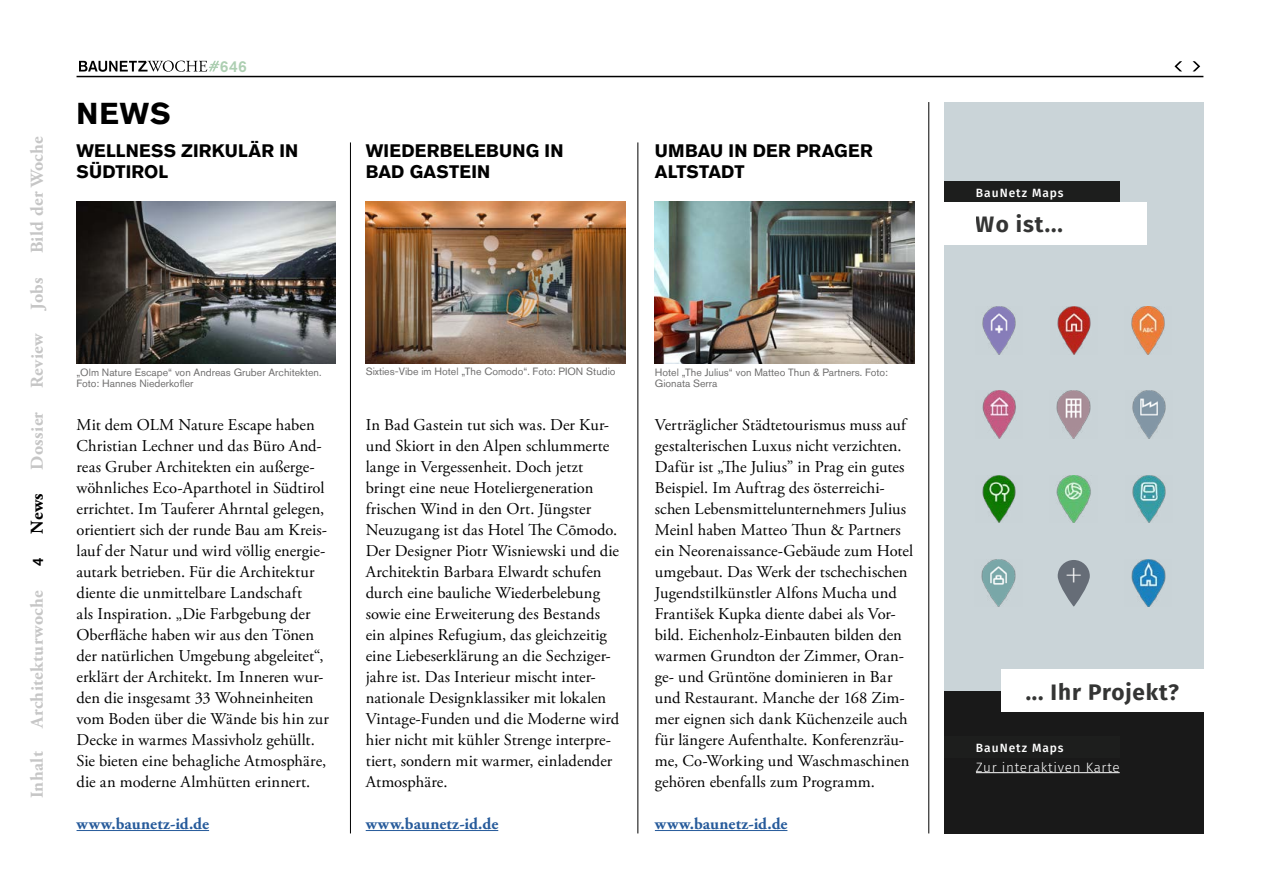
<style>
.page{position:relative;width:1263px;height:893px;background:#fff}
.page>*{position:absolute;margin:0;border:0;box-sizing:border-box;transform-origin:0 0}
.t1{font:700 30px "Akzidenz Grotesk BQ";color:#000}
.t2{font:300 30px "Lato";color:#fff}
.t3{font:700 22.5px "Fira Sans";letter-spacing:.04em;color:#1d1e1d}
.t4{font:700 18px/21px "Akzidenz Grotesk BQ";letter-spacing:.01em;color:#000}
.t5{font:700 18px "Adobe Garamond Pro";letter-spacing:.02em;color:#c6c6c6}
.t6{font:700 18px "Adobe Garamond Pro";color:#000}
.t7{font:16.5px/21px "Adobe Garamond Pro";letter-spacing:.005em;color:#000}
.t8{font:700 16.5px "Adobe Garamond Pro";letter-spacing:.01em;color:#275b9b}
.t9{font:500 15.75px "Akzidenz Grotesk BQ";color:#adcfb2}
.t10{font:500 15px "Akzidenz Grotesk BQ";color:#000}
.t11{font:300 13.5px "Fira Sans";letter-spacing:.05em;color:#fff}
.t12{font:500 12px "Fira Sans";letter-spacing:.08em;color:#fff}
.t13{font:10.5px/10.5px "Akzidenz Grotesk BQ";color:#706f6f}
</style>
<div class="page">
<hr style="left:77px;top:76px;width:1126px;height:1px;background:#000">
<svg style="left:1192px;top:61px;width:8px;height:10px"></svg>
<svg style="left:1174px;top:61px;width:8px;height:10px"></svg>
<hr style="left:350px;top:142px;width:1px;height:691px;background:#000">
<hr style="left:637px;top:142px;width:1px;height:691px;background:#000">
<hr style="left:77px;top:830px;width:132px;height:1px;background:#275b9b">
<hr style="left:366px;top:830px;width:132px;height:1px;background:#275b9b">
<img style="left:77px;top:202px;width:259px;height:162px">
<img style="left:366px;top:202px;width:259px;height:162px">
<hr style="left:655px;top:830px;width:132px;height:1px;background:#275b9b">
<img style="left:655px;top:202px;width:259px;height:162px">
<hr style="left:928px;top:102px;width:1px;height:731px;background:#000">
<div style="left:944px;top:102px;width:259px;height:589px;background:#cad4d8"></div>
<div style="left:944px;top:181px;width:175px;height:21px;background:#1d1e1d"></div>
<div style="left:944px;top:202px;width:202px;height:43px;background:#fff"></div>
<div style="left:944px;top:691px;width:259px;height:142px;background:#191919"></div>
<hr style="left:976px;top:772px;width:144px;height:1px;background:#fff">
<div style="left:1001px;top:669px;width:202px;height:43px;background:#fff"></div>
<img style="left:1124px;top:307px;width:48px;height:47px">
<img style="left:1049px;top:391px;width:48px;height:47px">
<img style="left:975px;top:307px;width:47px;height:47px">
<img style="left:1125px;top:391px;width:47px;height:47px">
<img style="left:975px;top:391px;width:48px;height:47px">
<img style="left:975px;top:475px;width:48px;height:48px">
<div style="left:944px;top:737px;width:175px;height:21px;background:#1d1e1d"></div>
<img style="left:1124px;top:559px;width:48px;height:48px">
<img style="left:1049px;top:475px;width:48px;height:48px">
<img style="left:975px;top:559px;width:47px;height:48px">
<img style="left:1125px;top:475px;width:47px;height:48px">
<img style="left:1050px;top:307px;width:47px;height:47px">
<svg style="left:1058px;top:560px;width:32px;height:47px"></svg>
<svg style="left:79px;top:61px;width:140px;height:11px"></svg>
<p class="t5" style="left:27px;top:253px;width:119px;rotate:-90deg">Bild der Woche</p>
<p class="t5" style="left:27px;top:310px;width:34px;rotate:-90deg">Jobs</p>
<p class="t5" style="left:27px;top:388px;width:57px;rotate:-90deg">Review</p>
<p class="t5" style="left:27px;top:470px;width:59px;rotate:-90deg">Dossier</p>
<p class="t6" style="left:27px;top:534px;width:42px;rotate:-90deg">News</p>
<p class="t10" style="left:29px;top:566px;width:10px;rotate:-90deg">4</p>
<p class="t5" style="left:27px;top:728px;width:139px;rotate:-90deg">Architekturwoche</p>
<p class="t5" style="left:27px;top:798px;width:49px;rotate:-90deg">Inhalt</p>
<h1 class="t1" style="left:77px;top:96px;width:96px">NEWS</h1>
<p class="t9" style="left:220px;top:56px;width:29px">646</p>
<p class="t4" style="left:77px;top:140px;width:223px">WELLNESS ZIRKULÄR IN<br>SÜDTIROL</p>
<p class="t4" style="left:366px;top:140px;width:199px">WIEDERBELEBUNG IN<br>BAD GASTEIN</p>
<p class="t13" style="left:76px;top:367px;width:247px">„Olm Nature Escape“ von Andreas Gruber Architekten.<br>Foto: Hannes Niederkofler</p>
<p class="t13" style="left:366px;top:366px;width:251px">Sixties-Vibe im Hotel „The Comodo“. Foto: PION Studio</p>
<p class="t7" style="left:366px;top:415px;width:255px">In Bad Gastein tut sich was. Der Kur&shy;und Skiort in den Alpen schlummerte lange in Vergessenheit. Doch jetzt bringt eine neue Hoteliergeneration frischen Wind in den Ort. Jüngster Neuzugang ist das Hotel The Cōmodo.<br>Der Designer Piotr Wisniewski und die Architektin Barbara Elwardt schufen durch eine bauliche Wiederbelebung sowie eine Erweiterung des Bestands ein alpines Refugium, das gleichzeitig eine Liebeserklärung an die Sechziger&shy;jahre ist. Das Interieur mischt inter&shy;nationale Designklassiker mit lokalen Vintage-Funden und die Moderne wird hier nicht mit kühler Strenge interpre&shy;tiert, sondern mit warmer, einladender Atmosphäre.</p>
<p class="t8" style="left:366px;top:814px;width:134px">www.baunetz-id.de</p>
<p class="t7" style="left:77px;top:415px;width:254px">Mit dem OLM Nature Escape haben Christian Lechner und das Büro And&shy;reas Gruber Architekten ein außerge&shy;wöhnliches Eco-Aparthotel in Südtirol errichtet. Im Tauferer Ahrntal gelegen, orientiert sich der runde Bau am Kreis&shy;lauf der Natur und wird völlig energie&shy;autark betrieben. Für die Architektur diente die unmittelbare Landschaft<br>als Inspiration. „Die Farbgebung der Oberfläche haben wir aus den Tönen der natürlichen Umgebung abgeleitet“, erklärt der Architekt. Im Inneren wur&shy;den die insgesamt 33 Wohneinheiten vom Boden über die Wände bis hin zur Decke in warmes Massivholz gehüllt.<br>Sie bieten eine behagliche Atmosphäre, die an moderne Almhütten erinnert.</p>
<p class="t8" style="left:77px;top:814px;width:134px">www.baunetz-id.de</p>
<p class="t4" style="left:655px;top:140px;width:219px">UMBAU IN DER PRAGER<br>ALTSTADT</p>
<p class="t13" style="left:655px;top:367px;width:235px">Hotel „The Julius“ von Matteo Thun &amp; Partners. Foto:<br>Gionata Serra</p>
<p class="t7" style="left:655px;top:415px;width:260px">Verträglicher Städtetourismus muss auf gestalterischen Luxus nicht verzichten.<br>Dafür ist „The Julius” in Prag ein gutes Beispiel. Im Auftrag des österreichi&shy;schen Lebensmittelunternehmers Julius Meinl haben Matteo Thun &amp; Partners ein Neorenaissance-Gebäude zum Hotel umgebaut. Das Werk der tschechischen Jugendstilkünstler Alfons Mucha und František Kupka diente dabei als Vor&shy;bild. Eichenholz-Einbauten bilden den warmen Grundton der Zimmer, Oran&shy;ge- und Grüntöne dominieren in Bar und Restaurant. Manche der 168 Zim&shy;mer eignen sich dank Küchenzeile auch für längere Aufenthalte. Konferenzräu&shy;me, Co-Working und Waschmaschinen gehören ebenfalls zum Programm.</p>
<p class="t8" style="left:655px;top:814px;width:134px">www.baunetz-id.de</p>
<p class="t12" style="left:976px;top:183px;width:89px">BauNetz Maps</p>
<h2 class="t3" style="left:976px;top:206px;width:88px">Wo ist...</h2>
<h1 class="t2" style="left:1065px;top:558px;width:19px">+</h1>
<h2 class="t3" style="left:1025px;top:673px;width:155px">... Ihr Projekt?</h2>
<p class="t12" style="left:976px;top:738px;width:89px">BauNetz Maps</p>
<p class="t11" style="left:976px;top:757px;width:145px">Zur interaktiven Karte</p>
</div>
